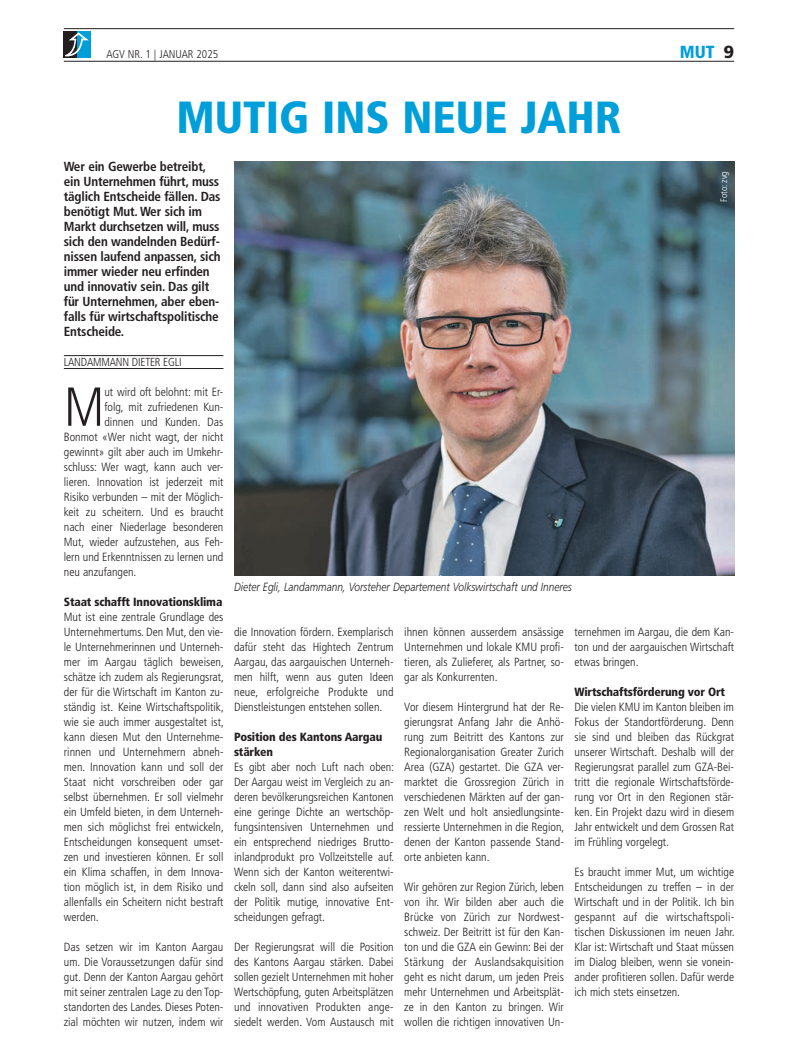
<style>
.page{position:relative;width:798px;height:1063px;background:#fff}
.page>*{position:absolute;margin:0;border:0;box-sizing:border-box;transform-origin:0 0}
.t1{font:300 condensed 54.88px "Frutiger LT Std";color:#231f20}
.t2{font:900 condensed 45px "Frutiger LT Std";color:#009fda}
.t3{font:900 condensed 17.5px "Frutiger LT Std";color:#009fda}
.t4{font:700 condensed 13.12px/15px "Frutiger LT Std";letter-spacing:-.015em;color:#231f20}
.t5{font:300 condensed 11.88px/15px "Frutiger LT Std";color:#231f20;text-align:justify}
.t6{font:900 condensed 11.88px/15px "Frutiger LT Std";letter-spacing:-.015em;color:#231f20}
.t7{font:italic 300 11.88px "Frutiger LT Std";color:#231f20;scale:.85 1}
.t8{font:300 condensed 11.62px "Frutiger LT Std";letter-spacing:-.015em;color:#231f20}
.t9{font:300 condensed 11.25px "Frutiger LT Std";color:#231f20}
.t10{font:300 condensed 9.38px "Frutiger LT Std";color:#fff}
.s1{font-stretch:normal;color:#231f20}
</style>
<div class="page">
<hr style="left:64px;top:28px;width:669px;height:1px;background:#231f20">
<svg style="left:64px;top:32px;width:13px;height:26px"></svg>
<div style="left:77px;top:32px;width:13px;height:26px;background:#009fda"></div>
<svg style="left:65px;top:32px;width:24px;height:24px"></svg>
<hr style="left:64px;top:61px;width:669px;height:1px;background:#231f20">
<hr style="left:64px;top:355px;width:159px;height:1px;background:#231f20">
<hr style="left:64px;top:368px;width:159px;height:1px;background:#231f20">
<img style="left:234px;top:162px;width:499px;height:414px">
<p class="t9" style="left:106px;top:48px;width:113px">AGV NR. 1 | JANUAR 2025</p>
<h3 class="t3" style="left:679px;top:42px;width:56px">MUT <span class="s1">9</span></h3>
<h2 class="t2" style="left:176px;top:90px;width:446px">MUTIG INS NEUE JAHR</h2>
<p class="t4" style="left:64px;top:159px;width:158px">Wer ein Gewerbe betreibt, ein Unternehmen führt, muss täglich Entscheide fällen. Das benötigt Mut. Wer sich im<br>Markt durchsetzen will, muss sich den wandelnden Bedürf&shy;nissen laufend anpassen, sich immer wieder neu erfinden und innovativ sein. Das gilt für Unternehmen, aber eben&shy;falls für wirtschaftspolitische<br>Entscheide.</p>
<p class="t8" style="left:64px;top:355px;width:119px">LANDAMMANN DIETER EGLI</p>
<h1 class="t1" style="left:64px;top:376px;width:42px">M</h1>
<p class="t5" style="left:104px;top:384px;width:120px">ut wird oft belohnt: mit Er-</p>
<p class="t5" style="left:104px;top:399px;width:120px">folg, mit zufriedenen Kun-</p>
<p class="t5" style="left:104px;top:414px;width:120px">dinnen und Kunden. Das</p>
<p class="t5" style="left:64px;top:429px;width:161px">Bonmot «Wer nicht wagt, der nicht</p>
<p class="t5" style="left:64px;top:444px;width:161px">gewinnt» gilt aber auch im Umkehr-</p>
<p class="t5" style="left:64px;top:459px;width:161px">schluss: Wer wagt, kann auch ver-</p>
<p class="t5" style="left:64px;top:474px;width:161px">lieren. Innovation ist jederzeit mit</p>
<p class="t5" style="left:64px;top:489px;width:161px">Risiko verbunden – mit der Möglich-</p>
<p class="t5" style="left:64px;top:504px;width:161px">keit zu scheitern. Und es braucht</p>
<p class="t5" style="left:64px;top:519px;width:161px">nach einer Niederlage besonderen</p>
<p class="t5" style="left:64px;top:534px;width:161px">Mut, wieder aufzustehen, aus Feh-</p>
<p class="t5" style="left:64px;top:549px;width:161px">lern und Erkenntnissen zu lernen und</p>
<p class="t5" style="left:64px;top:564px;width:74px">neu anzufangen.</p>
<p class="t6" style="left:64px;top:594px;width:160px">Staat schafft Innovationsklima</p>
<p class="t5" style="left:64px;top:609px;width:161px">Mut ist eine zentrale Grundlage des Unternehmertums. Den Mut, den vie&shy;le Unternehmerinnen und Unterneh&shy;mer im Aargau täglich beweisen, schätze ich zudem als Regierungsrat, der für die Wirtschaft im Kanton zu&shy;ständig ist. Keine Wirtschaftspolitik, wie sie auch immer ausgestaltet ist, kann diesen Mut den Unternehme&shy;rinnen und Unternehmern abneh&shy;men. Innovation kann und soll der Staat nicht vorschreiben oder gar selbst übernehmen. Er soll vielmehr ein Umfeld bieten, in dem Unterneh&shy;men sich möglichst frei entwickeln, Entscheidungen konsequent umset&shy;zen und investieren können. Er soll ein Klima schaffen, in dem Innova&shy;tion möglich ist, in dem Risiko und allenfalls ein Scheitern nicht bestraft werden.</p>
<p class="t5" style="left:64px;top:939px;width:161px">Das setzen wir im Kanton Aargau um. Die Voraussetzungen dafür sind gut. Denn der Kanton Aargau gehört mit seiner zentralen Lage zu den Top&shy;standorten des Landes. Dieses Poten&shy;zial möchten wir nutzen, indem wir</p>
<p class="t10" style="left:718px;top:202px;width:32px;rotate:-90deg">Foto: zvg</p>
<p class="t7" style="left:234px;top:580px;width:399px">Dieter Egli, Landammann, Vorsteher Departement Volkswirtschaft und Inneres</p>
<p class="t5" style="left:234px;top:624px;width:161px">die Innovation fördern. Exemplarisch dafür steht das Hightech Zentrum Aargau, das aargauischen Unterneh&shy;men hilft, wenn aus guten Ideen neue, erfolgreiche Produkte und Dienstleistungen entstehen sollen.</p>
<p class="t6" style="left:234px;top:729px;width:150px">Position des Kantons Aargau stärken</p>
<p class="t5" style="left:234px;top:759px;width:161px">Es gibt aber noch Luft nach oben:<br>Der Aargau weist im Vergleich zu an&shy;deren bevölkerungsreichen Kantonen eine geringe Dichte an wertschöp&shy;fungsintensiven Unternehmen und ein entsprechend niedriges Brutto&shy;inlandprodukt pro Vollzeitstelle auf.<br>Wenn sich der Kanton weiterentwi&shy;ckeln soll, dann sind also aufseiten der Politik mutige, innovative Ent&shy;scheidungen gefragt.</p>
<p class="t5" style="left:234px;top:939px;width:161px">Der Regierungsrat will die Position des Kantons Aargau stärken. Dabei sollen gezielt Unternehmen mit hoher Wertschöpfung, guten Arbeitsplätzen und innovativen Produkten ange&shy;siedelt werden. Vom Austausch mit</p>
<p class="t5" style="left:404px;top:624px;width:161px">ihnen können ausserdem ansässige Unternehmen und lokale KMU profi&shy;tieren, als Zulieferer, als Partner, so&shy;gar als Konkurrenten.</p>
<p class="t5" style="left:404px;top:699px;width:161px">Vor diesem Hintergrund hat der Re&shy;gierungsrat Anfang Jahr die Anhö&shy;rung zum Beitritt des Kantons zur Regionalorganisation Greater Zurich Area (GZA) gestartet. Die GZA ver&shy;marktet die Grossregion Zürich in verschiedenen Märkten auf der gan&shy;zen Welt und holt ansiedlungsinte&shy;ressierte Unternehmen in die Region, denen der Kanton passende Stand&shy;orte anbieten kann.</p>
<p class="t5" style="left:404px;top:879px;width:161px">Wir gehören zur Region Zürich, leben von ihr. Wir bilden aber auch die Brücke von Zürich zur Nordwest&shy;schweiz. Der Beitritt ist für den Kan&shy;ton und die GZA ein Gewinn: Bei der Stärkung der Auslandsakquisition geht es nicht darum, um jeden Preis mehr Unternehmen und Arbeitsplät&shy;ze in den Kanton zu bringen. Wir wollen die richtigen innovativen Un-</p>
<p class="t5" style="left:574px;top:624px;width:161px">ternehmen im Aargau, die dem Kan&shy;ton und der aargauischen Wirtschaft etwas bringen.</p>
<p class="t6" style="left:574px;top:684px;width:152px">Wirtschaftsförderung vor Ort</p>
<p class="t5" style="left:574px;top:699px;width:161px">Die vielen KMU im Kanton bleiben im Fokus der Standortförderung. Denn sie sind und bleiben das Rückgrat unserer Wirtschaft. Deshalb will der Regierungsrat parallel zum GZA-Bei&shy;tritt die regionale Wirtschaftsförde&shy;rung vor Ort in den Regionen stär&shy;ken. Ein Projekt dazu wird in diesem Jahr entwickelt und dem Grossen Rat im Frühling vorgelegt.</p>
<p class="t5" style="left:574px;top:864px;width:161px">Es braucht immer Mut, um wichtige Entscheidungen zu treffen – in der Wirtschaft und in der Politik. Ich bin gespannt auf die wirtschaftspoli&shy;tischen Diskussionen im neuen Jahr.<br>Klar ist: Wirtschaft und Staat müssen im Dialog bleiben, wenn sie vonein&shy;ander profitieren sollen. Dafür werde ich mich stets einsetzen.</p>
</div>
